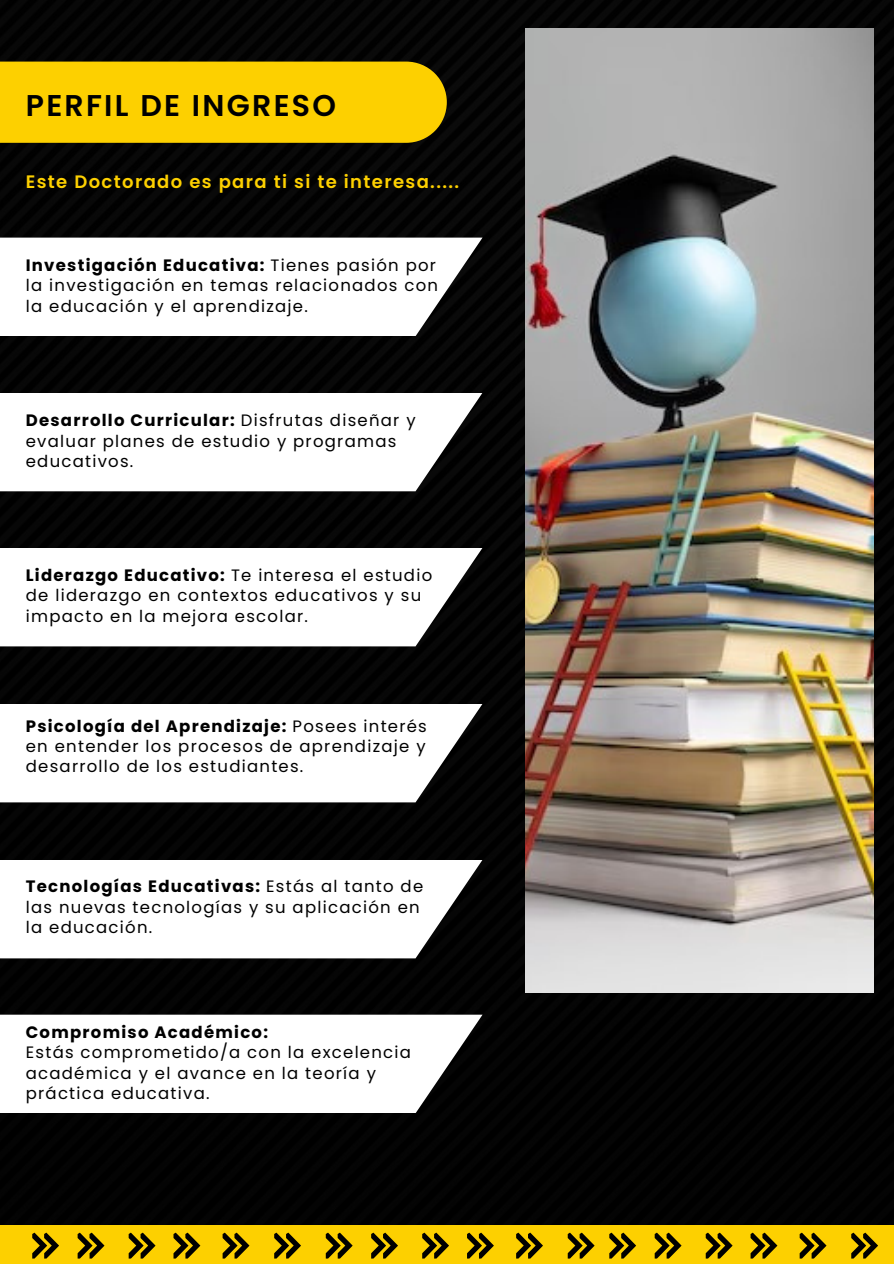
<style>
.page{position:relative;width:894px;height:1264px;background:#fff}
.page>*{position:absolute;margin:0;border:0;box-sizing:border-box;transform-origin:0 0}
.t1{font:600 30px "Poppins";letter-spacing:.075em;color:#000}
.t2{font:600 18px "Poppins";letter-spacing:.075em;color:#fdd000}
.t3{font:16.5px/20.2px "Poppins";letter-spacing:.075em;color:#000}
.t4{font:700 16.5px "Poppins";letter-spacing:.075em;color:#000}
.s1{font-weight:700}
</style>
<div class="page">
<div style="left:0;top:0;width:893px;height:1263px;background:#000"></div>
<img style="left:525px;top:29px;width:348px;height:963px">
<div style="left:0;top:62px;width:446px;height:81px;background:#fdd000"></div>
<svg style="left:0;top:237px;width:482px;height:99px;background:#ececec"></svg>
<div style="left:0;top:393px;width:482px;height:98px;background:#fff"></div>
<div style="left:0;top:548px;width:482px;height:98px;background:#fff"></div>
<div style="left:0;top:704px;width:482px;height:98px;background:#fff"></div>
<div style="left:0;top:860px;width:482px;height:98px;background:#fff"></div>
<svg style="left:0;top:1014px;width:482px;height:99px;background:#ececec"></svg>
<div style="left:0;top:1225px;width:893px;height:38px;background:#fdd000"></div>
<svg style="left:32px;top:1232px;width:27px;height:26px"></svg>
<svg style="left:326px;top:1232px;width:26px;height:26px"></svg>
<svg style="left:609px;top:1232px;width:27px;height:26px"></svg>
<svg style="left:78px;top:1232px;width:26px;height:26px"></svg>
<svg style="left:371px;top:1232px;width:27px;height:26px"></svg>
<svg style="left:654px;top:1232px;width:27px;height:26px"></svg>
<svg style="left:129px;top:1232px;width:26px;height:26px"></svg>
<svg style="left:422px;top:1232px;width:27px;height:26px"></svg>
<svg style="left:705px;top:1232px;width:27px;height:26px"></svg>
<svg style="left:173px;top:1232px;width:27px;height:26px"></svg>
<svg style="left:467px;top:1232px;width:26px;height:26px"></svg>
<svg style="left:750px;top:1232px;width:27px;height:26px"></svg>
<svg style="left:222px;top:1232px;width:27px;height:26px"></svg>
<svg style="left:516px;top:1232px;width:27px;height:26px"></svg>
<svg style="left:799px;top:1232px;width:27px;height:26px"></svg>
<svg style="left:274px;top:1232px;width:27px;height:26px"></svg>
<svg style="left:567px;top:1232px;width:27px;height:26px"></svg>
<svg style="left:851px;top:1232px;width:26px;height:26px"></svg>
<h2 class="t1" style="left:26px;top:84px;width:312px">PERFIL DE INGRESO</h2>
<p class="t2" style="left:26px;top:169px;width:434px">Este Doctorado es para ti si te interesa.....</p>
<p class="t3" style="left:26px;top:255px;width:413px;text-align:justify"><span class="s1">Investigación Educativa:</span> Tienes pasión por la investigación en temas relacionados con la educación y el aprendizaje.</p>
<p class="t3" style="left:26px;top:410px;width:391px"><span class="s1">Desarrollo Curricular:</span> Disfrutas diseñar y evaluar planes de estudio y programas educativos.</p>
<p class="t3" style="left:26px;top:565px;width:408px"><span class="s1">Liderazgo Educativo:</span> Te interesa el estudio de liderazgo en contextos educativos y su impacto en la mejora escolar.</p>
<p class="t3" style="left:26px;top:716px;width:402px;text-align:justify"><span class="s1">Psicología del Aprendizaje:</span> Posees interés en entender los procesos de aprendizaje y desarrollo de los estudiantes.</p>
<p class="t3" style="left:26px;top:876px;width:399px"><span class="s1">Tecnologías Educativas:</span> Estás al tanto de las nuevas tecnologías y su aplicación en la educación.</p>
<p class="t4" style="left:26px;top:1020px;width:244px">Compromiso Académico:</p>
<p class="t3" style="left:26px;top:1042px;width:386px">Estás comprometido/a con la excelencia académica y el avance en la teoría y práctica educativa.</p>
</div>
